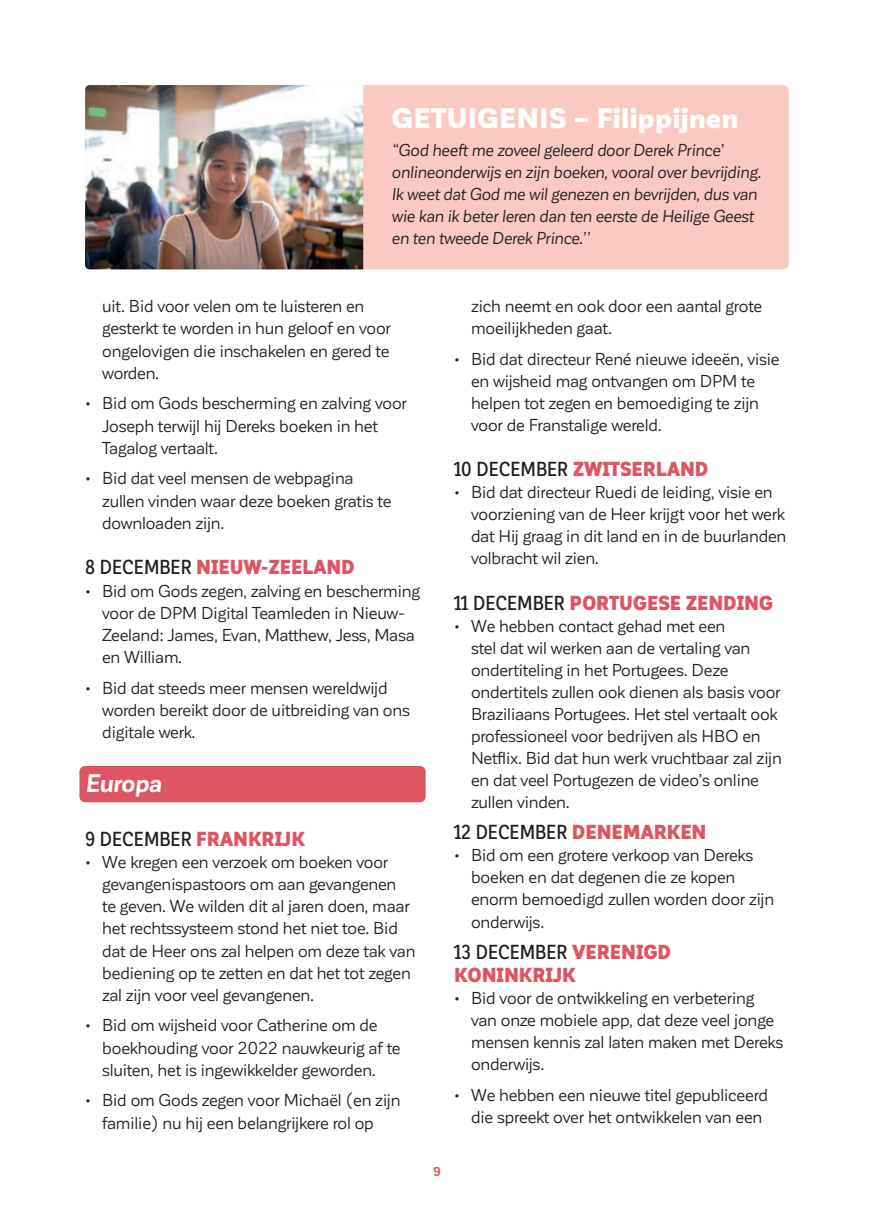
<style>
.page{position:relative;width:874px;height:1225px;background:#fff}
.page>*{position:absolute;margin:0;border:0;box-sizing:border-box;transform-origin:0 0}
.t1{font:900 27.8px "Corporative Sans";color:#fff}
.t2{font:italic 700 25px "Corporative Sans";letter-spacing:-.015em;color:#fff}
.t3{font:900 20px/23px "Corporative Sans Alt Cnd";letter-spacing:-.005em;color:#de5561}
.t4{font:500 20px "Corporative Sans Alt Cnd";letter-spacing:.005em;color:#231f20}
.t5{font:17px/22px "Corporative Sans";letter-spacing:-.01em;color:#231f20}
.t6{font:italic 17px/22px "Corporative Sans";letter-spacing:-.01em;color:#231f20}
.t7{font:700 12.8px "Corporative Sans";color:#de5561}
.s1{font-weight:500;color:#231f20}
.s2{font-weight:900;color:#de5561}
</style>
<div class="page">
<div style="left:85px;top:85px;width:703px;height:184px;background:#fac9c2;border-radius:6px"></div>
<img style="left:85px;top:85px;width:278px;height:184px">
<div style="left:79px;top:766px;width:346px;height:36px;background:#de5561;border-radius:6px"></div>
<h1 class="t1" style="left:391px;top:103px;width:348px">GETUIGENIS – Filippijnen</h1>
<p class="t6" style="left:391px;top:139px;width:371px">“God heeft me zoveel geleerd door Derek Prince’ onlineonderwijs en zijn boeken, vooral over bevrijding.<br>Ik weet dat God me wil genezen en bevrijden, dus van wie kan ik beter leren dan ten eerste de Heilige Geest en ten tweede Derek Prince.’’</p>
<p class="t5" style="left:102px;top:295px;width:290px">uit. Bid voor velen om te luisteren en gesterkt te worden in hun geloof en voor ongelovigen die inschakelen en gered te worden.</p>
<p class="t5" style="left:102px;top:392px;width:306px;text-indent:-17px">• Bid om Gods bescherming en zalving voor<br>Joseph terwijl hij Dereks boeken in het<br>Tagalog vertaalt.</p>
<p class="t5" style="left:102px;top:467px;width:291px;text-indent:-17px">• Bid dat veel mensen de webpagina zullen vinden waar deze boeken gratis te downloaden zijn.</p>
<p class="t3" style="left:85px;top:556px;width:271px"><span class="s1">8 DECEMBER</span> NIEUW-ZEELAND</p>
<p class="t5" style="left:102px;top:580px;width:319px;text-indent:-17px">• Bid om Gods zegen, zalving en bescherming voor de DPM Digital Teamleden in Nieuw-Zeeland: James, Evan, Matthew, Jess, Masa en William.</p>
<p class="t5" style="left:102px;top:677px;width:309px;text-indent:-17px">• Bid dat steeds meer mensen wereldwijd worden bereikt door de uitbreiding van ons digitale werk.</p>
<h2 class="t2" style="left:85px;top:769px;width:78px">Europa</h2>
<p class="t4" style="left:85px;top:828px;width:221px">9 DECEMBER <span class="s2">FRANKRIJK</span></p>
<p class="t5" style="left:102px;top:851px;width:315px;text-indent:-17px">• We kregen een verzoek om boeken voor gevangenispastoors om aan gevangenen<br>te geven. We wilden dit al jaren doen, maar het rechtssysteem stond het niet toe. Bid dat de Heer ons zal helpen om deze tak van bediening op te zetten en dat het tot zegen zal zijn voor veel gevangenen.</p>
<p class="t5" style="left:102px;top:1014px;width:300px;text-indent:-17px">• Bid om wijsheid voor Catherine om de boekhouding voor 2022 nauwkeurig af te sluiten, het is ingewikkelder geworden.</p>
<p class="t5" style="left:85px;top:1089px;width:317px;text-align:center">• Bid om Gods zegen voor Michaël (en zijn familie) nu hij een belangrijkere rol op</p>
<p class="t5" style="left:471px;top:295px;width:292px">zich neemt en ook door een aantal grote moeilijkheden gaat.</p>
<p class="t5" style="left:471px;top:348px;width:310px;text-indent:-17px">• Bid dat directeur René nieuwe ideeën, visie en wijsheid mag ontvangen om DPM te helpen tot zegen en bemoediging te zijn voor de Franstalige wereld.</p>
<p class="t3" style="left:454px;top:458px;width:256px"><span class="s1">10 DECEMBER</span> ZWITSERLAND</p>
<p class="t5" style="left:471px;top:481px;width:316px;text-indent:-17px">• Bid dat directeur Ruedi de leiding, visie en voorziening van de Heer krijgt voor het werk dat Hij graag in dit land en in de buurlanden volbracht wil zien.</p>
<p class="t3" style="left:454px;top:591px;width:320px"><span class="s1">11 DECEMBER</span> PORTUGESE ZENDING</p>
<p class="t5" style="left:471px;top:615px;width:312px;text-indent:-17px">• We hebben contact gehad met een<br>stel dat wil werken aan de vertaling van ondertiteling in het Portugees. Deze ondertitels zullen ook dienen als basis voor Braziliaans Portugees. Het stel vertaalt ook professioneel voor bedrijven als HBO en Netflix. Bid dat hun werk vruchtbaar zal zijn en dat veel Portugezen de video’s online zullen vinden.</p>
<p class="t4" style="left:454px;top:821px;width:254px">12 DECEMBER <span class="s2">DENEMARKEN</span></p>
<p class="t5" style="left:471px;top:844px;width:304px;text-indent:-17px">• Bid om een grotere verkoop van Dereks boeken en dat degenen die ze kopen enorm bemoedigd zullen worden door zijn onderwijs.</p>
<p class="t3" style="left:454px;top:940px;width:219px"><span class="s1">13 DECEMBER</span> VERENIGD<br>KONINKRIJK</p>
<p class="t5" style="left:471px;top:987px;width:313px;text-indent:-17px">• Bid voor de ontwikkeling en verbetering van onze mobiele app, dat deze veel jonge mensen kennis zal laten maken met Dereks onderwijs.</p>
<p class="t5" style="left:471px;top:1083px;width:298px;text-indent:-17px">• We hebben een nieuwe titel gepubliceerd die spreekt over het ontwikkelen van een</p>
<p class="t7" style="left:433px;top:1164px;width:9px">9</p>
</div>
